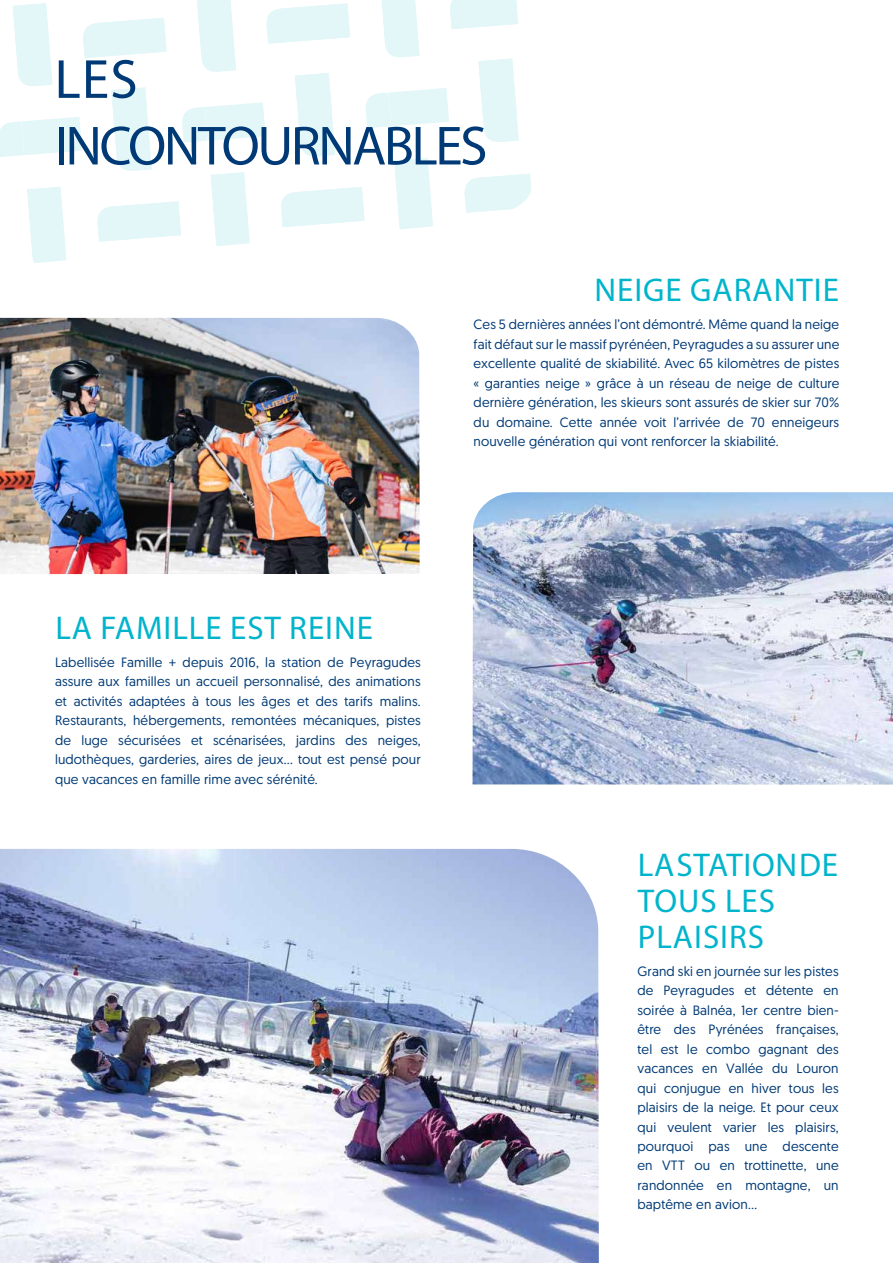
<style>
.page{position:relative;width:893px;height:1263px;background:#fff}
.page>*{position:absolute;margin:0;border:0;box-sizing:border-box;transform-origin:0 0}
.t1{font:55.5px/66.6px "Myriad Pro";letter-spacing:-.045em;color:#003a76}
.t2{font:33px/36px "Myriad Pro";letter-spacing:.03em;color:#00b4cc}
.t3{font:13.5px/19.5px "Geomanist";letter-spacing:.01em;color:#003a76;text-align:justify}
</style>
<div class="page">
<svg style="left:394px;top:158px;width:39px;height:72px"></svg>
<svg style="left:464px;top:173px;width:67px;height:40px"></svg>
<svg style="left:211px;top:172px;width:39px;height:74px"></svg>
<svg style="left:281px;top:187px;width:84px;height:40px"></svg>
<svg style="left:366px;top:0;width:153px;height:142px"></svg>
<svg style="left:27px;top:187px;width:40px;height:76px"></svg>
<svg style="left:97px;top:201px;width:84px;height:41px"></svg>
<svg style="left:182px;top:0;width:168px;height:157px"></svg>
<svg style="left:0;top:3px;width:167px;height:168px"></svg>
<img style="left:472px;top:492px;width:421px;height:292px">
<img style="left:0;top:849px;width:599px;height:414px">
<img style="left:0;top:318px;width:420px;height:256px">
<h1 class="t1" style="left:55px;top:45px;width:434px">LES<br>INCONTOURNABLES</h1>
<h2 class="t2" style="left:594px;top:272px;width:246px">NEIGE GARANTIE</h2>
<p class="t3" style="left:474px;top:315px;width:367px">Ces 5 dernières années l’ont démontré. Même quand la neige fait défaut sur le massif pyrénéen, Peyragudes a su assurer une excellente qualité de skiabilité. Avec 65 kilomètres de pistes « garanties neige » grâce à un réseau de neige de culture dernière génération, les skieurs sont assurés de skier sur 70% du domaine. Cette année voit l’arrivée de 70 enneigeurs nouvelle génération qui vont renforcer la skiabilité.</p>
<h2 class="t2" style="left:55px;top:609px;width:319px">LA FAMILLE EST REINE</h2>
<p class="t3" style="left:55px;top:652px;width:367px">Labellisée Famille + depuis 2016, la station de Peyragudes assure aux familles un accueil personnalisé, des animations et activités adaptées à tous les âges et des tarifs malins.<br>Restaurants, hébergements, remontées mécaniques, pistes de luge sécurisées et scénarisées, jardins des neiges, ludothèques, garderies, aires de jeux… tout est pensé pour que vacances en famille rime avec sérénité.</p>
<h2 class="t2" style="left:638px;top:846px;width:202px">LA STATION DE<br>TOUS LES<br>PLAISIRS</h2>
<p class="t3" style="left:637px;top:961px;width:203px">Grand ski en journée sur les pistes de Peyragudes et détente en soirée à Balnéa, 1er centre bien&shy;être des Pyrénées françaises, tel est le combo gagnant des vacances en Vallée du Louron qui conjugue en hiver tous les plaisirs de la neige. Et pour ceux qui veulent varier les plaisirs, pourquoi pas une descente en VTT ou en trottinette, une randonnée en montagne, un baptême en avion…</p>
</div>
